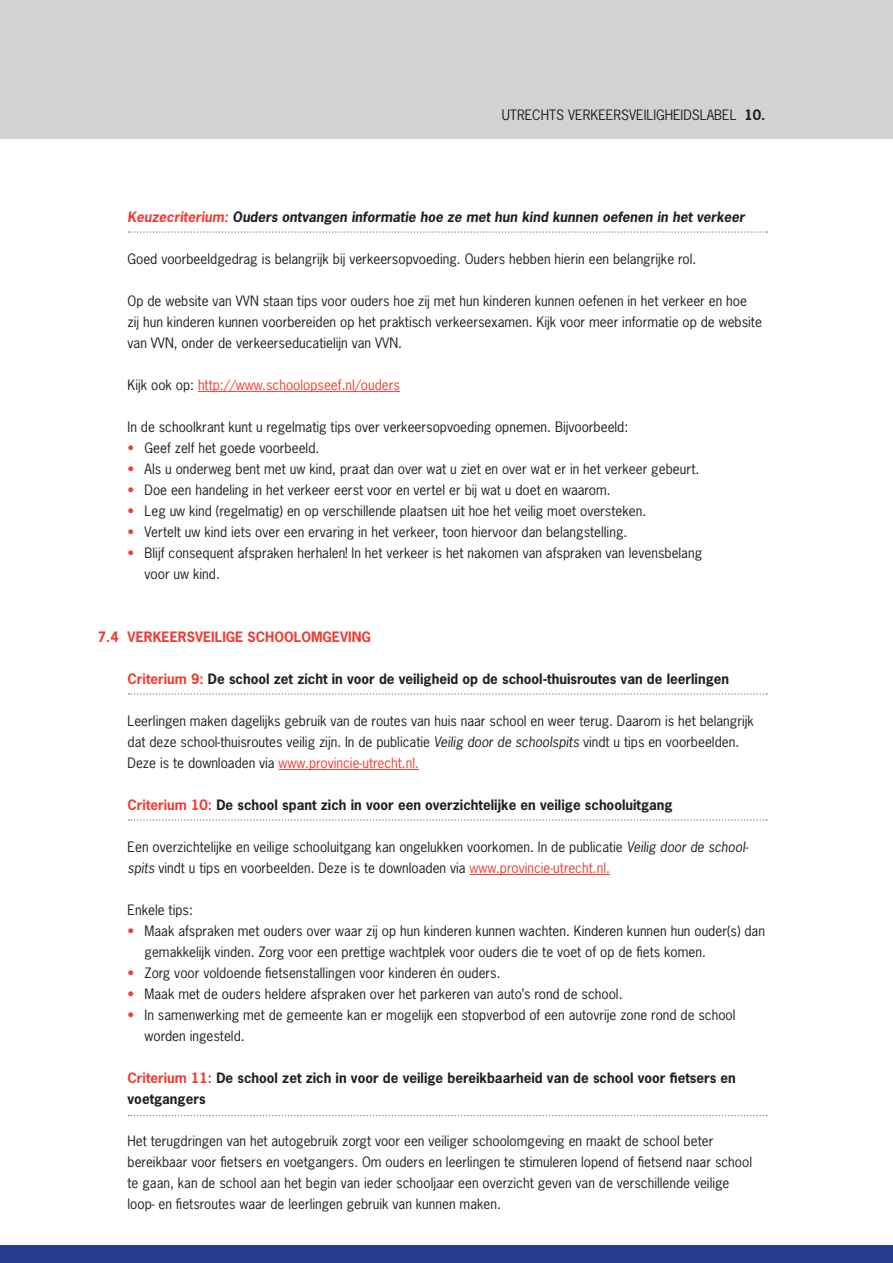
<style>
.page{position:relative;width:893px;height:1263px;background:#fff}
.page>*{position:absolute;margin:0;border:0;box-sizing:border-box;transform-origin:0 0}
.t1{font:13.5px/21px "News Gothic Std";color:#231f20}
.t2{font:700 13.5px/21px "News Gothic Std";color:#231f20}
.t3{font:italic 700 13.5px "News Gothic Std";color:#231f20}
.t4{font:13.5px "News Gothic Std";color:#ee3e34}
.t5{font:700 13.5px "News Gothic Std";color:#ee3e34}
.s1{font-weight:700}
.s2{color:#ee3e34}
.s3{color:#231f20}
.s4{font-style:italic}
</style>
<div class="page">
<div style="left:0;top:1246px;width:893px;height:17px;background:#253f8e"></div>
<hr style="left:198px;top:391px;width:202px;height:1px;background:#ee3e34">
<hr style="left:279px;top:769px;width:140px;height:1px;background:#ee3e34">
<hr style="left:469px;top:874px;width:141px;height:1px;background:#ee3e34">
<svg style="left:128px;top:231px;width:639px;height:2px"></svg>
<svg style="left:128px;top:693px;width:639px;height:2px"></svg>
<svg style="left:128px;top:819px;width:639px;height:2px"></svg>
<svg style="left:128px;top:1115px;width:639px;height:1px"></svg>
<div style="left:0;top:0;width:893px;height:138px;background:#d1d2d4"></div>
<p class="t1" style="left:502px;top:104px;width:265px">Utrechts VerkeersveiligheidsLabel <span class="s1">10.</span></p>
<p class="t3" style="left:128px;top:208px;width:619px"><span class="s2">Keuzecriterium:</span> Ouders ontvangen informatie hoe ze met hun kind kunnen oefenen in het verkeer</p>
<p class="t1" style="left:98px;top:248px;width:20px">G</p>
<p class="t1" style="left:136px;top:248px;width:562px">oed voorbeeldgedrag is belangrijk bij verkeersopvoeding. Ouders hebben hierin een belangrijke rol.</p>
<p class="t1" style="left:128px;top:290px;width:636px">Op de website van VVN staan tips voor ouders hoe zij met hun kinderen kunnen oefenen in het verkeer en hoe zij hun kinderen kunnen voorbereiden op het praktisch verkeersexamen. Kijk voor meer informatie op de website van VVN, onder de verkeerseducatielijn van VVN.</p>
<p class="t1" style="left:98px;top:374px;width:20px">K</p>
<p class="t4" style="left:135px;top:376px;width:266px"><span class="s3">ijk ook op:</span> http://www.schoolopseef.nl/ouders</p>
<p class="t1" style="left:98px;top:416px;width:532px">In de schoolkrant kunt u regelmatig tips over verkeersopvoeding opnemen. Bijvoorbeeld:</p>
<p class="t1" style="left:128px;top:437px;width:193px"><span class="s2">•</span> Geef zelf het goede voorbeeld.</p>
<p class="t1" style="left:128px;top:458px;width:573px"><span class="s2">•</span> Als u onderweg bent met uw kind, praat dan over wat u ziet en over wat er in het verkeer gebeurt.</p>
<p class="t1" style="left:128px;top:479px;width:485px"><span class="s2">•</span> Doe een handeling in het verkeer eerst voor en vertel er bij wat u doet en waarom.</p>
<p class="t1" style="left:128px;top:500px;width:520px"><span class="s2">•</span> Leg uw kind (regelmatig) en op verschillende plaatsen uit hoe het veilig moet oversteken.</p>
<p class="t1" style="left:128px;top:521px;width:501px"><span class="s2">•</span> Vertelt uw kind iets over een ervaring in het verkeer, toon hiervoor dan belangstelling.</p>
<p class="t1" style="left:145px;top:542px;width:559px;text-indent:-17px"><span class="s2">•</span> Blijf consequent afspraken herhalen! In het verkeer is het nakomen van afspraken van levensbelang voor uw kind.</p>
<p class="t5" style="left:98px;top:628px;width:97px">7.4 Verkeersveili</p>
<p class="t5" style="left:226px;top:628px;width:32px">ge schoolo</p>
<p class="t5" style="left:311px;top:628px;width:61px">mgeving</p>
<p class="t2" style="left:128px;top:668px;width:603px"><span class="s2">Criterium 9:</span> De school zet zicht in voor de veiligheid op de school-thuisroutes van de leerlingen</p>
<p class="t1" style="left:98px;top:710px;width:20px">L</p>
<p class="t1" style="left:128px;top:710px;width:628px;text-indent:7px">eerlingen maken dagelijks gebruik van de routes van huis naar school en weer terug. Daarom is het belangrijk dat deze school-thuisroutes veilig zijn. In de publicatie <span class="s4">Veilig door de schoolspits</span> vindt u tips en voorbeelden.<br>Deze is te downloaden via <span class="s2">www.provincie-utrecht.nl.</span></p>
<p class="t2" style="left:128px;top:794px;width:547px"><span class="s2">Criterium 10:</span> De school spant zich in voor een overzichtelijke en veilige schooluitgang</p>
<p class="t1" style="left:98px;top:836px;width:20px">E</p>
<p class="t1" style="left:128px;top:836px;width:622px;text-indent:8px">en overzichtelijke en veilige schooluitgang kan ongelukken voorkomen. In de publicatie <span class="s4">Veilig door de school&shy;spits</span> vindt u tips en voorbeelden. Deze is te downloaden via <span class="s2">www.provincie-utrecht.nl.</span></p>
<p class="t1" style="left:98px;top:899px;width:20px">E</p>
<p class="t1" style="left:135px;top:899px;width:59px">nkele tips:</p>
<p class="t1" style="left:145px;top:920px;width:622px;text-indent:-17px"><span class="s2">•</span> Maak afspraken met ouders over waar zij op hun kinderen kunnen wachten. Kinderen kunnen hun ouder(s) dan gemakkelijk vinden. Zorg voor een prettige wachtplek voor ouders die te voet of op de fiets komen.</p>
<p class="t1" style="left:128px;top:962px;width:375px"><span class="s2">•</span> Zorg voor voldoende fietsenstallingen voor kinderen én ouders.</p>
<p class="t1" style="left:128px;top:983px;width:496px"><span class="s2">•</span> Maak met de ouders heldere afspraken over het parkeren van auto’s rond de school.</p>
<p class="t1" style="left:145px;top:1004px;width:592px;text-indent:-17px"><span class="s2">•</span> In samenwerking met de gemeente kan er mogelijk een stopverbod of een autovrije zone rond de school worden ingesteld.</p>
<p class="t2" style="left:128px;top:1067px;width:610px"><span class="s2">Criterium 11:</span> De school zet zich in voor de veilige bereikbaarheid van de school voor fietsers en voetgangers</p>
<p class="t1" style="left:98px;top:1130px;width:20px">H</p>
<p class="t1" style="left:128px;top:1130px;width:626px;text-indent:8px">et terugdringen van het autogebruik zorgt voor een veiliger schoolomgeving en maakt de school beter bereikbaar voor fietsers en voetgangers. Om ouders en leerlingen te stimuleren lopend of fietsend naar school te gaan, kan de school aan het begin van ieder schooljaar een overzicht geven van de verschillende veilige loop- en fietsroutes waar de leerlingen gebruik van kunnen maken.</p>
</div>
